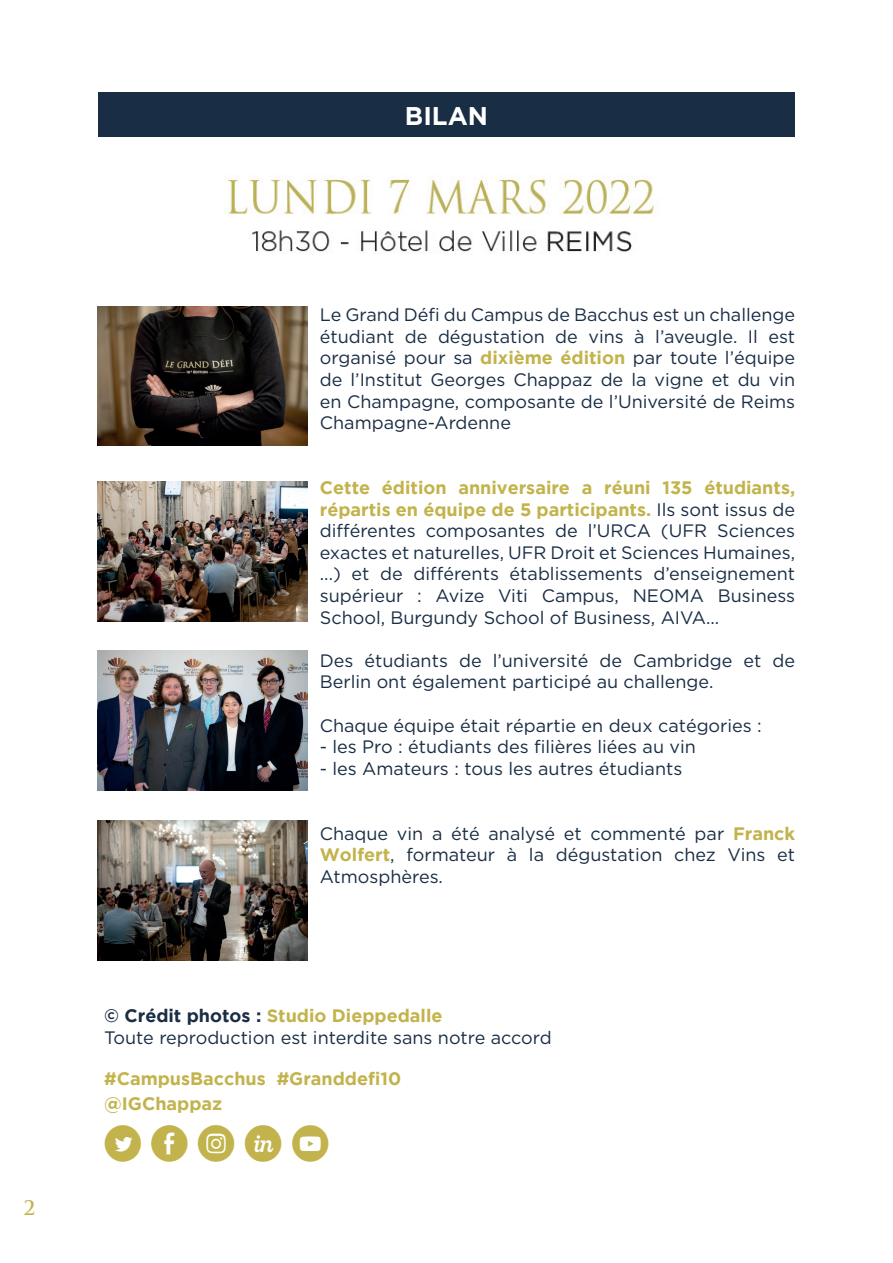
<style>
.page{position:relative;width:893px;height:1263px;background:#fff}
.page>*{position:absolute;margin:0;border:0;box-sizing:border-box;transform-origin:0 0}
.t1{font:36px "Social Media Circled";color:#c2b34c}
.t2{font:700 25.5px "Gotham";color:#fff}
.t3{font:700 19.5px "Trajan Pro";color:#c2b34c}
.t4{font:18px/21.6px "Gotham";color:#192d44;text-align:justify}
.t5{font:700 18px "Gotham";color:#c2b34c}
.s1{font-weight:700;color:#c2b34c}
.s2{font-weight:700}
</style>
<div class="page">
<img style="left:227px;top:176px;width:427px;height:77px">
<img style="left:98px;top:306px;width:209px;height:140px">
<img style="left:98px;top:651px;width:209px;height:139px">
<img style="left:98px;top:482px;width:209px;height:139px">
<div style="left:98px;top:93px;width:697px;height:44px;background:#192d44"></div>
<img style="left:98px;top:821px;width:209px;height:139px">
<h2 class="t2" style="left:405px;top:101px;width:85px">BILAN</h2>
<p class="t3" style="left:23px;top:1195px;width:13px">2</p>
<p class="t4" style="left:320px;top:304px;width:477px">Le Grand Défi du Campus de Bacchus est un challenge étudiant de dégustation de vins à l’aveugle. Il est organisé pour sa <span class="s1">dixième édition</span> par toute l’équipe de l’Institut Georges Chappaz de la vigne et du vin en Champagne, composante de l’Université de Reims Champagne-Ardenne</p>
<p class="t4" style="left:320px;top:477px;width:477px"><span class="s1">Cette édition anniversaire a réuni 135 étudiants, répartis en équipe de 5 participants.</span> Ils sont issus de différentes composantes de l’URCA (UFR Sciences exactes et naturelles, UFR Droit et Sciences Humaines, ...) et de différents établissements d’enseignement supérieur : Avize Viti Campus, NEOMA Business School, Burgundy School of Business, AIVA...</p>
<p class="t4" style="left:320px;top:649px;width:477px">Des étudiants de l’université de Cambridge et de<br>Berlin ont également participé au challenge.</p>
<p class="t4" style="left:320px;top:714px;width:444px">Chaque équipe était répartie en deux catégories :</p>
<p class="t4" style="left:320px;top:736px;width:378px">- les Pro : étudiants des filières liées au vin</p>
<p class="t4" style="left:320px;top:757px;width:364px">- les Amateurs : tous les autres étudiants</p>
<p class="t4" style="left:320px;top:822px;width:477px">Chaque vin a été analysé et commenté par <span class="s1">Franck Wolfert</span>, formateur à la dégustation chez Vins et Atmosphères.</p>
<p class="t4" style="left:104px;top:1004px;width:449px"><span class="s2">© Crédit photos :</span> <span class="s1">Studio Dieppedalle<br></span>Toute reproduction est interdite sans notre accord</p>
<p class="t5" style="left:104px;top:1068px;width:298px">#CampusBacchus #Granddefi10</p>
<h1 class="t1" style="left:104px;top:1125px;width:227px">DE Q h M</h1>
<p class="t5" style="left:104px;top:1093px;width:120px">@IGChappaz</p>
</div>
